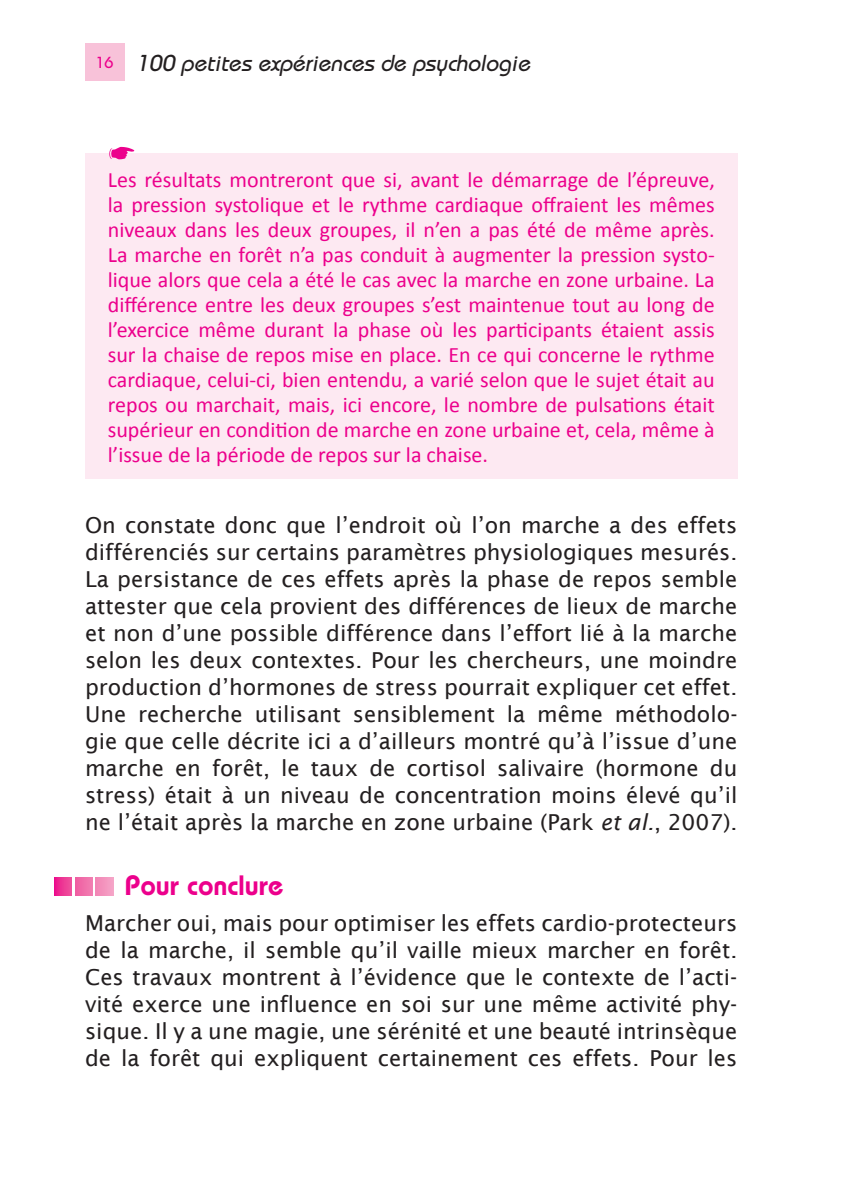
<style>
.page{position:relative;width:851px;height:1191px;background:#fff}
.page>*{position:absolute;margin:0;border:0;box-sizing:border-box;transform-origin:0 0}
.t1{font:600 28px "Bauhaus Std";color:#ec008c}
.t2{font:italic 500 23px "Bauhaus Std";color:#231f20}
.t3{font:22px/27px "Lucida Sans";color:#231f20;text-align:justify}
.t4{font:22px/25px "Calibri";color:#ec008c;text-align:justify}
.s1{font-style:normal;font-size:16px;color:#ec008c}
.s2{font-style:italic}
</style>
<div class="page">
<div style="left:85px;top:43px;width:39px;height:38px;background:#f8c2d9"></div>
<div style="left:85px;top:153px;width:652px;height:326px;background:#fde9f2"></div>
<svg style="left:109px;top:147px;width:25px;height:12px"></svg>
<svg style="left:54px;top:877px;width:18px;height:18px"></svg>
<svg style="left:75px;top:877px;width:18px;height:18px"></svg>
<svg style="left:96px;top:877px;width:17px;height:18px"></svg>
<p class="t2" style="left:96px;top:54px;width:439px"><span class="s1">1 6</span> 100 petites expériences de psychologie</p>
<p class="t4" style="left:108px;top:167px;width:608px">Les résultats montreront que si, avant le démarrage de l’épreuve, la pression systolique et le rythme cardiaque offraient les mêmes niveaux dans les deux groupes, il n’en a pas été de même après.<br>La marche en forêt n’a pas conduit à augmenter la pression systo&shy;lique alors que cela a été le cas avec la marche en zone urbaine. La différence entre les deux groupes s’est maintenue tout au long de l’exercice même durant la phase où les participants étaient assis sur la chaise de repos mise en place. En ce qui concerne le rythme cardiaque, celui-ci, bien entendu, a varié selon que le sujet était au repos ou marchait, mais, ici encore, le nombre de pulsations était supérieur en condition de marche en zone urbaine et, cela, même à l’issue de la période de repos sur la chaise.</p>
<p class="t3" style="left:85px;top:511px;width:653px">On constate donc que l’endroit où l’on marche a des effets différenciés sur certains paramètres physiologiques mesurés.<br>La persistance de ces effets après la phase de repos semble attester que cela provient des différences de lieux de marche et non d’une possible différence dans l’effort lié à la marche selon les deux contextes. Pour les chercheurs, une moindre production d’hormones de stress pourrait expliquer cet effet.<br>Une recherche utilisant sensiblement la même méthodolo&shy;gie que celle décrite ici a d’ailleurs montré qu’à l’issue d’une marche en forêt, le taux de cortisol salivaire (hormone du stress) était à un niveau de concentration moins élevé qu’il ne l’était après la marche en zone urbaine (Park <span class="s2">et al.</span>, 2007).</p>
<p class="t1" style="left:125px;top:875px;width:160px">Pour conclure</p>
<p class="t3" style="left:85px;top:908px;width:653px">Marcher oui, mais pour optimiser les effets cardio-protecteurs de la marche, il semble qu’il vaille mieux marcher en forêt.<br>Ces travaux montrent à l’évidence que le contexte de l’acti&shy;vité exerce une influence en soi sur une même activité phy&shy;sique. Il y a une magie, une sérénité et une beauté intrinsèque de la forêt qui expliquent certainement ces effets. Pour les</p>
</div>
